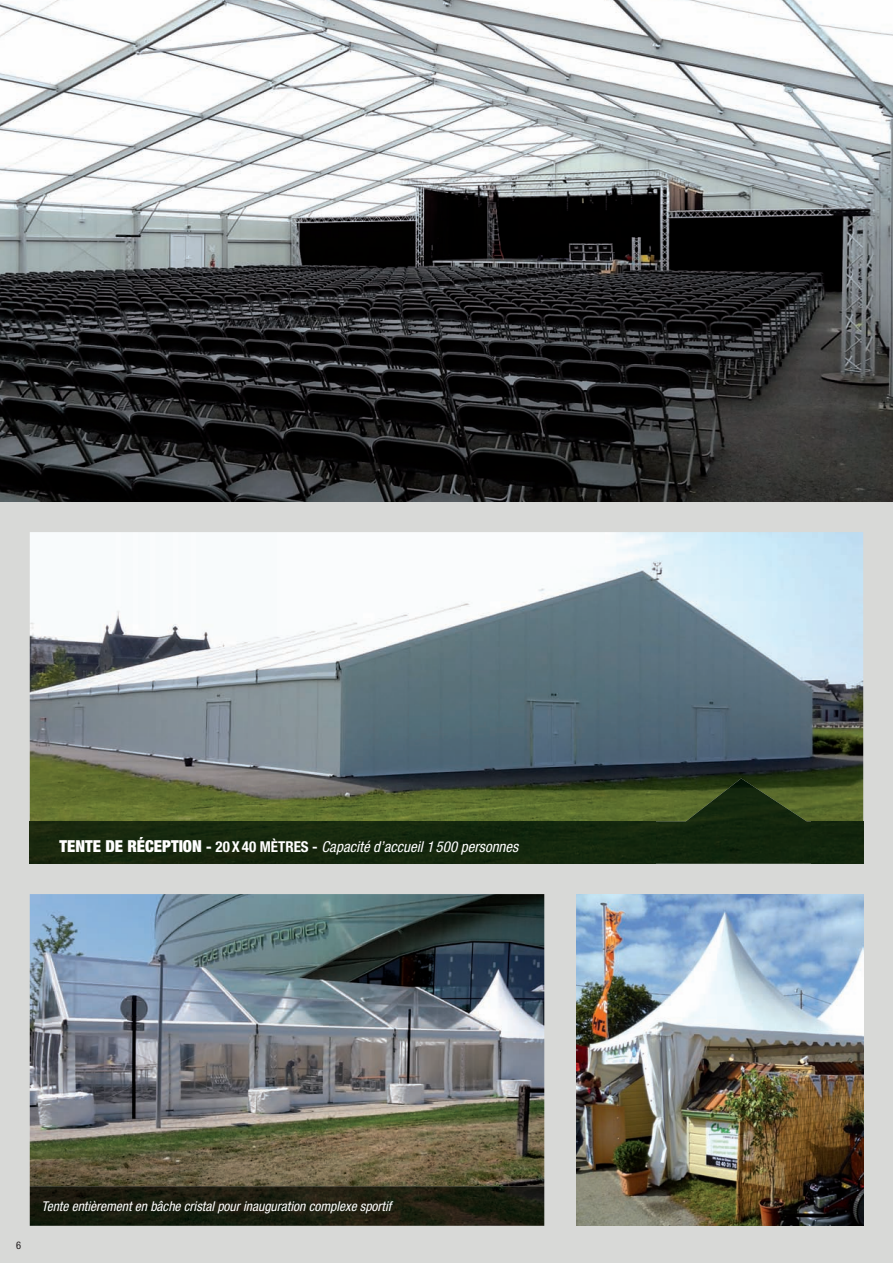
<style>
.page{position:relative;width:893px;height:1263px;background:#d8d9d7}
.page>*{position:absolute;margin:0;border:0;box-sizing:border-box;transform-origin:0 0}
.t1{font:italic condensed 15px "Helvetica Neue LT Std";color:#fff}
.t2{font:italic condensed 13.5px "Helvetica Neue LT Std";color:#fff}
.t3{font:condensed 10.5px "Helvetica Neue LT Std";color:#231f20}
.s1{font-weight:900;font-style:normal;font-size:16.5px}
.s2{font-weight:800;font-style:normal}
.s3{font-weight:700;font-style:normal}
</style>
<div class="page">
<img style="left:0;top:0;width:893px;height:502px">
<img style="left:30px;top:532px;width:833px;height:289px">
<img style="left:30px;top:894px;width:514px;height:292px">
<img style="left:576px;top:894px;width:287px;height:332px">
<img style="left:30px;top:1186px;width:514px;height:40px">
<img style="left:655px;top:778px;width:157px;height:86px">
<div style="left:30px;top:821px;width:625px;height:43px;background:#15270e"></div>
<div style="left:811px;top:821px;width:52px;height:43px;background:#12250c"></div>
<p class="t1" style="left:60px;top:838px;width:460px"><span class="s1">TENTE DE RÉCEPTION</span> <span class="s2">-</span> <span class="s3">20 X 40 MÈTRES -</span> Capacité d’accueil 1 500 personnes</p>
<p class="t3" style="left:16px;top:1239px;width:7px">6</p>
<p class="t2" style="left:41px;top:1198px;width:351px">tente entièrement en bâche cristal pour inauguration complexe sportif</p>
</div>
